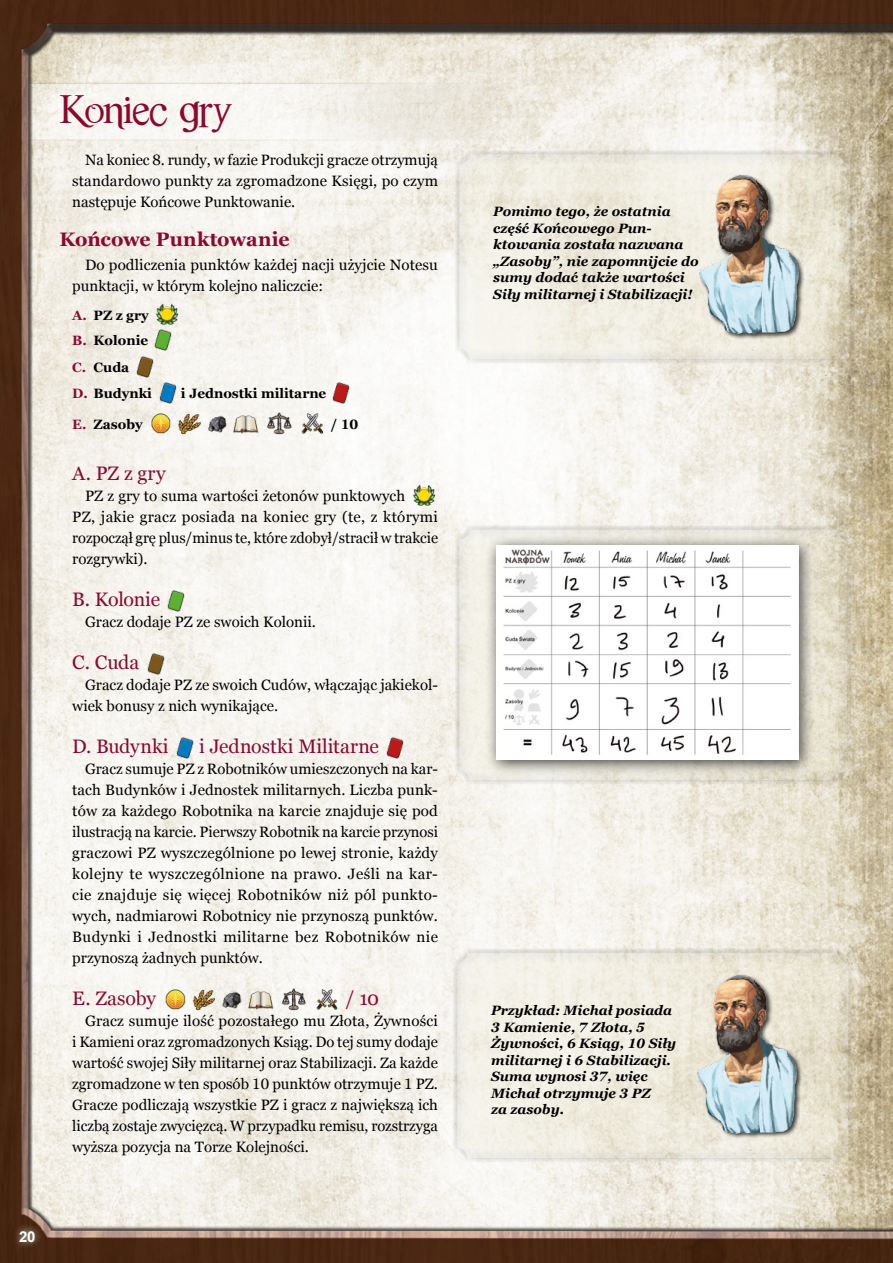
<style>
.page{position:relative;width:893px;height:1263px;background:#fff}
.page>*{position:absolute;margin:0;border:0;box-sizing:border-box;transform-origin:0 0}
.t1{font:42px "Romance Fatal Serif Std";letter-spacing:-.015em;color:#8c072f}
.t2{font:19.5px "Georgia";color:#8c072f}
.t3{font:700 19.5px "Georgia";letter-spacing:-.005em;color:#8c072f}
.t4{font:19.5px "Georgia";letter-spacing:-.02em;color:#8c072f}
.t5{font:15px/21px "Georgia";color:#000;text-align:justify}
.t6{font:700 15px "Arial";color:#fff}
.t7{font:italic 700 13.5px/16.5px "Georgia";color:#000}
.t8{font:700 13.5px/25px "Georgia";color:#000}
.s1{color:#8c072f}
</style>
<div class="page">
<img style="left:0;top:0;width:893px;height:1263px">
<div style="left:441px;top:139px;width:426px;height:225px;background:#000;opacity:.75"></div>
<div style="left:450px;top:144px;width:410px;height:220px;background:#000;opacity:.75"></div>
<div style="left:441px;top:515px;width:423px;height:270px;background:#000;opacity:.75"></div>
<div style="left:450px;top:520px;width:407px;height:265px;background:#000;opacity:.75"></div>
<div style="left:671px;top:174px;width:162px;height:208px;background:#000;opacity:.75"></div>
<img style="left:659px;top:175px;width:188px;height:201px">
<div style="left:486px;top:534px;width:330px;height:242px;background:#000;opacity:.75"></div>
<img style="left:496px;top:545px;width:302px;height:214px">
<img style="left:152px;top:303px;width:29px;height:25px">
<img style="left:152px;top:328px;width:21px;height:25px">
<img style="left:133px;top:354px;width:22px;height:25px">
<img style="left:156px;top:381px;width:21px;height:25px">
<img style="left:330px;top:381px;width:21px;height:25px">
<img style="left:146px;top:412px;width:114px;height:25px">
<img style="left:265px;top:412px;width:28px;height:25px">
<img style="left:298px;top:412px;width:28px;height:25px">
<img style="left:409px;top:483px;width:29px;height:25px">
<img style="left:165px;top:588px;width:21px;height:25px">
<img style="left:144px;top:651px;width:21px;height:25px">
<img style="left:173px;top:735px;width:22px;height:25px">
<img style="left:384px;top:735px;width:21px;height:25px">
<img style="left:161px;top:987px;width:114px;height:25px">
<img style="left:279px;top:987px;width:29px;height:25px">
<img style="left:312px;top:987px;width:29px;height:25px">
<div style="left:439px;top:938px;width:426px;height:225px;background:#000;opacity:.75"></div>
<div style="left:447px;top:943px;width:411px;height:220px;background:#000;opacity:.75"></div>
<div style="left:669px;top:974px;width:162px;height:208px;background:#000;opacity:.75"></div>
<img style="left:657px;top:975px;width:188px;height:201px">
<div style="left:12px;top:1223px;width:30px;height:26px;background:#fff;opacity:.75"></div>
<h1 class="t1" style="left:60px;top:85px;width:174px">Koniec gry</h1>
<p class="t5" style="left:72px;top:149px;width:367px;text-indent:13px">Na koniec 8. rundy, w fazie Produkcji gracze otrzymują standardowo punkty za zgromadzone Księgi, po czym następuje Końcowe Punktowanie.</p>
<h2 class="t3" style="left:60px;top:227px;width:231px">Końcowe Punktowanie</h2>
<p class="t5" style="left:72px;top:254px;width:367px;text-indent:13px">Do podliczenia punktów każdej nacji użyjcie Notesu punktacji, w którym kolejno naliczcie:</p>
<p class="t8" style="left:72px;top:303px;width:78px"><span class="s1">A.</span> PZ z gry<br><span class="s1">B.</span> Kolonie</p>
<p class="t8" style="left:72px;top:354px;width:81px;line-height:26.5px"><span class="s1">C.</span> Cuda<br><span class="s1">D.</span> Budynki</p>
<p class="t8" style="left:181px;top:381px;width:147px">i Jednostki militarne</p>
<p class="t7" style="left:493px;top:203px;width:207px">Pomimo tego, że ostatnia część Końcowego Pun&shy;ktowania została nazwana „Zasoby”, nie zapomnijcie do sumy dodać także wartości<br>Siły militarnej i Stabilizacji!</p>
<p class="t8" style="left:72px;top:412px;width:72px"><span class="s1">E.</span> Zasoby</p>
<p class="t8" style="left:331px;top:412px;width:29px">/ 10</p>
<h2 class="t2" style="left:72px;top:461px;width:95px">A. PZ z gry</h2>
<p class="t5" style="left:72px;top:485px;width:367px;text-align:left;text-indent:13px">PZ z gry to suma wartości żetonów punktowych<br>PZ, jakie gracz posiada na koniec gry (te, z którymi rozpoczął grę plus/minus te, które zdobył/stracił w trakcie rozgrywki).</p>
<h2 class="t4" style="left:72px;top:587px;width:89px">B. Kolonie</h2>
<p class="t5" style="left:85px;top:611px;width:232px">Gracz dodaje PZ ze swoich Kolonii.</p>
<h2 class="t2" style="left:72px;top:650px;width:69px">C. Cuda</h2>
<p class="t5" style="left:72px;top:674px;width:367px;text-indent:13px">Gracz dodaje PZ ze swoich Cudów, włączając jakiekol&shy;wiek bonusy z nich wynikające.</p>
<h2 class="t2" style="left:72px;top:734px;width:98px">D. Budynki</h2>
<h2 class="t2" style="left:199px;top:734px;width:181px">i Jednostki Militarne</h2>
<p class="t5" style="left:72px;top:758px;width:367px;text-indent:13px">Gracz sumuje PZ z Robotników umieszczonych na kar&shy;tach Budynków i Jednostek militarnych. Liczba punk&shy;tów za każdego Robotnika na karcie znajduje się pod ilustracją na karcie. Pierwszy Robotnik na karcie przynosi graczowi PZ wyszczególnione po lewej stronie, każdy kolejny te wyszczególnione na prawo. Jeśli na kar&shy;cie znajduje się więcej Robotników niż pól punkto&shy;wych, nadmiarowi Robotnicy nie przynoszą punktów.<br>Budynki i Jednostki militarne bez Robotników nie przynoszą żadnych punktów.</p>
<h2 class="t2" style="left:72px;top:986px;width:85px">E. Zasoby</h2>
<h2 class="t2" style="left:346px;top:986px;width:35px">/ 10</h2>
<p class="t5" style="left:72px;top:1010px;width:367px;text-indent:13px">Gracz sumuje ilość pozostałego mu Złota, Żywności i Kamieni oraz zgromadzonych Ksiąg. Do tej sumy dodaje wartość swojej Siły militarnej oraz Stabilizacji. Za każde zgromadzone w ten sposób 10 punktów otrzymuje 1 PZ.<br>Gracze podliczają wszystkie PZ i gracz z największą ich liczbą zostaje zwycięzcą. W przypadku remisu, rozstrzyga wyższa pozycja na Torze Kolejności.</p>
<p class="t7" style="left:491px;top:1002px;width:187px">Przykład: Michał posiada<br>3 Kamienie, 7 Złota, 5<br>Żywności, 6 Ksiąg, 10 Siły militarnej i 6 Stabilizacji.<br>Suma wynosi 37, więc<br>Michał otrzymuje 3 PZ<br>za zasoby.</p>
<p class="t6" style="left:19px;top:1226px;width:18px">20</p>
</div>
